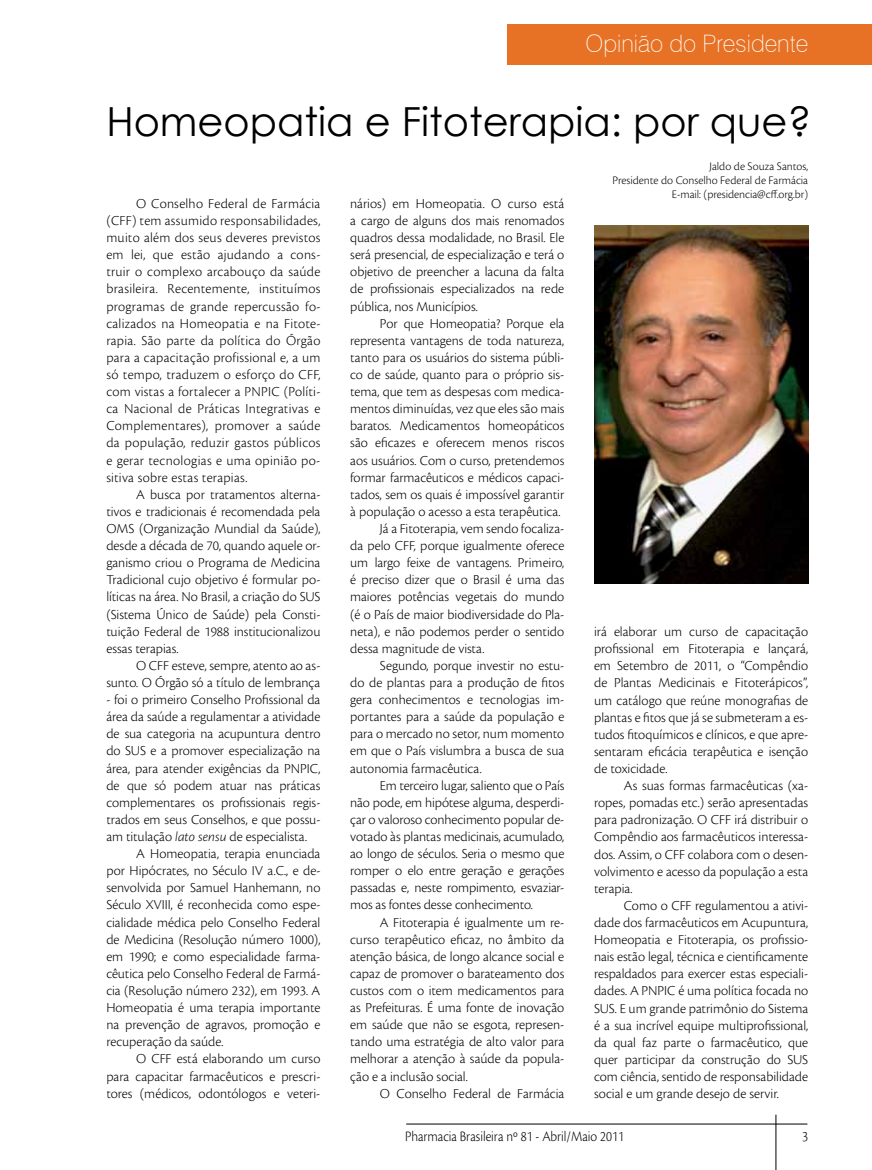
<style>
.page{position:relative;width:872px;height:1170px;background:#fff}
.page>*{position:absolute;margin:0;border:0;box-sizing:border-box;transform-origin:0 0}
.t1{font:40.05px "Century Gothic";color:#000}
.t2{font:100 24px "Swiss 721 BT";color:#fff}
.t3{font:300 15px "Cronos Pro";color:#000;scale:.9 1}
.t4{font:300 14.25px/17.1px "Cronos Pro";color:#000;text-align:justify}
.t5{font:300 12px/14.4px "Cronos Pro";color:#000;text-align:right}
.s1{font-style:italic}
</style>
<div class="page">
<hr style="left:775px;top:1114px;width:1px;height:55px;background:#000">
<hr style="left:406px;top:1123px;width:401px;height:1px;background:#000">
<div style="left:507px;top:24px;width:365px;height:41px;background:#e77225"></div>
<img style="left:594px;top:225px;width:214px;height:358px">
<h2 class="t2" style="left:585px;top:29px;width:224px">Opinião do Presidente</h2>
<h1 class="t1" style="left:106px;top:93px;width:706px">Homeopatia e Fitoterapia: por que?</h1>
<p class="t5" style="left:612px;top:158px;width:197px">Jaldo de Souza Santos,<br>Presidente do Conselho Federal de Farmácia<br>E-mail: (presidencia@cff.org.br)</p>
<p class="t4" style="left:106px;top:195px;width:216px;text-indent:30px">O Conselho Federal de Farmácia (CFF) tem assumido responsabilidades, muito além dos seus deveres previstos em lei, que estão ajudando a cons&shy;truir o complexo arcabouço da saúde brasileira. Recentemente, instituímos programas de grande repercussão fo&shy;calizados na Homeopatia e na Fitote&shy;rapia. São parte da política do Órgão para a capacitação profissional e, a um só tempo, traduzem o esforço do CFF, com vistas a fortalecer a PNPIC (Políti&shy;ca Nacional de Práticas Integrativas e Complementares), promover a saúde da população, reduzir gastos públicos e gerar tecnologias e uma opinião po&shy;sitiva sobre estas terapias.</p>
<p class="t4" style="left:106px;top:485px;width:216px;text-indent:30px">A busca por tratamentos alterna&shy;tivos e tradicionais é recomendada pela OMS (Organização Mundial da Saúde), desde a década de 70, quando aquele or&shy;ganismo criou o Programa de Medicina Tradicional cujo objetivo é formular po&shy;líticas na área. No Brasil, a criação do SUS (Sistema Único de Saúde) pela Consti&shy;tuição Federal de 1988 institucionalizou essas terapias.</p>
<p class="t4" style="left:106px;top:656px;width:216px;text-align:right">O CFF esteve, sempre, atento ao as&shy;sunto. O Órgão só a título de lembrança</p>
<p class="t4" style="left:106px;top:691px;width:216px">- foi o primeiro Conselho Profissional da</p>
<p class="t4" style="left:106px;top:708px;width:216px">área da saúde a regulamentar a atividade</p>
<p class="t4" style="left:106px;top:725px;width:216px">de sua categoria na acupuntura dentro</p>
<p class="t4" style="left:106px;top:742px;width:215px">do SUS e a promover especialização na</p>
<p class="t4" style="left:106px;top:759px;width:216px">área, para atender exigências da PNPIC,</p>
<p class="t4" style="left:106px;top:776px;width:216px">de que só podem atuar nas práticas</p>
<p class="t4" style="left:106px;top:793px;width:216px">complementares os profissionais regis-</p>
<p class="t4" style="left:106px;top:810px;width:216px">trados em seus Conselhos, e que possu-</p>
<p class="t4" style="left:106px;top:827px;width:202px">am titulação <span class="s1">lato sensu</span> de especialista.</p>
<p class="t4" style="left:136px;top:845px;width:186px">A Homeopatia, terapia enunciada</p>
<p class="t4" style="left:106px;top:862px;width:216px">por Hipócrates, no Século IV a.C., e de-</p>
<p class="t4" style="left:106px;top:879px;width:216px">senvolvida por Samuel Hanhemann, no</p>
<p class="t4" style="left:106px;top:896px;width:216px">Século XVIII, é reconhecida como espe-</p>
<p class="t4" style="left:106px;top:913px;width:216px">cialidade médica pelo Conselho Federal</p>
<p class="t4" style="left:106px;top:930px;width:216px">de Medicina (Resolução número 1000),</p>
<p class="t4" style="left:106px;top:947px;width:215px">em 1990; e como especialidade farma-</p>
<p class="t4" style="left:106px;top:964px;width:216px">cêutica pelo Conselho Federal de Farmá-</p>
<p class="t4" style="left:106px;top:981px;width:216px">cia (Resolução número 232), em 1993. A</p>
<p class="t4" style="left:106px;top:998px;width:215px">Homeopatia é uma terapia importante</p>
<p class="t4" style="left:106px;top:1016px;width:216px">na prevenção de agravos, promoção e</p>
<p class="t4" style="left:106px;top:1033px;width:119px">recuperação da saúde.</p>
<p class="t4" style="left:136px;top:1050px;width:186px">O CFF está elaborando um curso</p>
<p class="t4" style="left:106px;top:1067px;width:216px">para capacitar farmacêuticos e prescri-</p>
<p class="t4" style="left:106px;top:1084px;width:216px">tores (médicos, odontólogos e veteri-</p>
<p class="t4" style="left:350px;top:195px;width:216px">nários) em Homeopatia. O curso está a cargo de alguns dos mais renomados quadros dessa modalidade, no Brasil. Ele será presencial, de especialização e terá o objetivo de preencher a lacuna da falta de profissionais especializados na rede pública, nos Municípios.</p>
<p class="t4" style="left:380px;top:314px;width:186px">Por que Homeopatia? Porque ela</p>
<p class="t4" style="left:350px;top:332px;width:216px">representa vantagens de toda natureza,</p>
<p class="t4" style="left:350px;top:349px;width:216px">tanto para os usuários do sistema públi-</p>
<p class="t4" style="left:350px;top:366px;width:216px">co de saúde, quanto para o próprio sis-</p>
<p class="t4" style="left:350px;top:383px;width:216px">tema, que tem as despesas com medica-</p>
<p class="t4" style="left:350px;top:400px;width:216px">mentos diminuídas, vez que eles são mais</p>
<p class="t4" style="left:350px;top:417px;width:216px">baratos. Medicamentos homeopáticos</p>
<p class="t4" style="left:350px;top:434px;width:216px">são eficazes e oferecem menos riscos</p>
<p class="t4" style="left:350px;top:451px;width:215px">aos usuários. Com o curso, pretendemos</p>
<p class="t4" style="left:350px;top:468px;width:216px">formar farmacêuticos e médicos capaci-</p>
<p class="t4" style="left:350px;top:485px;width:216px">tados, sem os quais é impossível garantir</p>
<p class="t4" style="left:350px;top:503px;width:212px">à população o acesso a esta terapêutica.</p>
<p class="t4" style="left:380px;top:520px;width:186px">Já a Fitoterapia, vem sendo focaliza-</p>
<p class="t4" style="left:350px;top:537px;width:216px">da pelo CFF, porque igualmente oferece</p>
<p class="t4" style="left:350px;top:554px;width:216px">um largo feixe de vantagens. Primeiro,</p>
<p class="t4" style="left:350px;top:571px;width:215px">é preciso dizer que o Brasil é uma das</p>
<p class="t4" style="left:350px;top:588px;width:216px">maiores potências vegetais do mundo</p>
<p class="t4" style="left:350px;top:605px;width:216px">(é o País de maior biodiversidade do Pla-</p>
<p class="t4" style="left:350px;top:622px;width:215px">neta), e não podemos perder o sentido</p>
<p class="t4" style="left:350px;top:639px;width:136px">dessa magnitude de vista.</p>
<p class="t4" style="left:380px;top:656px;width:186px">Segundo, porque investir no estu-</p>
<p class="t4" style="left:350px;top:674px;width:216px">do de plantas para a produção de fitos</p>
<p class="t4" style="left:350px;top:691px;width:216px">gera conhecimentos e tecnologias im-</p>
<p class="t4" style="left:350px;top:708px;width:216px">portantes para a saúde da população e</p>
<p class="t4" style="left:350px;top:725px;width:216px">para o mercado no setor, num momento</p>
<p class="t4" style="left:350px;top:742px;width:216px">em que o País vislumbra a busca de sua</p>
<p class="t4" style="left:350px;top:759px;width:133px">autonomia farmacêutica.</p>
<p class="t4" style="left:380px;top:776px;width:186px">Em terceiro lugar, saliento que o País</p>
<p class="t4" style="left:350px;top:793px;width:216px">não pode, em hipótese alguma, desperdi-</p>
<p class="t4" style="left:350px;top:810px;width:216px">çar o valoroso conhecimento popular de-</p>
<p class="t4" style="left:350px;top:827px;width:215px">votado às plantas medicinais, acumulado,</p>
<p class="t4" style="left:350px;top:845px;width:216px">ao longo de séculos. Seria o mesmo que</p>
<p class="t4" style="left:350px;top:862px;width:216px">romper o elo entre geração e gerações</p>
<p class="t4" style="left:350px;top:879px;width:216px">passadas e, neste rompimento, esvaziar-</p>
<p class="t4" style="left:350px;top:896px;width:184px">mos as fontes desse conhecimento.</p>
<p class="t4" style="left:380px;top:913px;width:186px">A Fitoterapia é igualmente um re-</p>
<p class="t4" style="left:350px;top:930px;width:216px">curso terapêutico eficaz, no âmbito da</p>
<p class="t4" style="left:350px;top:947px;width:215px">atenção básica, de longo alcance social e</p>
<p class="t4" style="left:350px;top:964px;width:216px">capaz de promover o barateamento dos</p>
<p class="t4" style="left:350px;top:981px;width:215px">custos com o item medicamentos para</p>
<p class="t4" style="left:350px;top:998px;width:216px">as Prefeituras. É uma fonte de inovação</p>
<p class="t4" style="left:350px;top:1016px;width:215px">em saúde que não se esgota, represen-</p>
<p class="t4" style="left:350px;top:1033px;width:215px">tando uma estratégia de alto valor para</p>
<p class="t4" style="left:350px;top:1050px;width:215px">melhorar a atenção à saúde da popula-</p>
<p class="t4" style="left:350px;top:1067px;width:119px">ção e a inclusão social.</p>
<p class="t4" style="left:380px;top:1084px;width:186px">O Conselho Federal de Farmácia</p>
<p class="t4" style="left:594px;top:623px;width:216px">irá elaborar um curso de capacitação profissional em Fitoterapia e lançará, em Setembro de 2011, o “Compêndio de Plantas Medicinais e Fitoterápicos”, um catálogo que reúne monografias de plantas e fitos que já se submeteram a es&shy;tudos fitoquímicos e clínicos, e que apre&shy;sentaram eficácia terapêutica e isenção de toxicidade.</p>
<p class="t4" style="left:594px;top:777px;width:216px;text-indent:30px">As suas formas farmacêuticas (xa&shy;ropes, pomadas etc.) serão apresentadas para padronização. O CFF irá distribuir o Compêndio aos farmacêuticos interessa&shy;dos. Assim, o CFF colabora com o desen&shy;volvimento e acesso da população a esta terapia.</p>
<p class="t4" style="left:594px;top:896px;width:216px;text-indent:30px">Como o CFF regulamentou a ativi&shy;dade dos farmacêuticos em Acupuntura, Homeopatia e Fitoterapia, os profissio&shy;nais estão legal, técnica e cientificamente respaldados para exercer estas especiali&shy;dades. A PNPIC é uma política focada no SUS. E um grande patrimônio do Sistema é a sua incrível equipe multiprofissional, da qual faz parte o farmacêutico, que quer participar da construção do SUS com ciência, sentido de responsabilidade social e um grande desejo de servir.</p>
<p class="t3" style="left:405px;top:1127px;width:245px">Pharmacia Brasileira nº 81 - Abril/Maio 2011</p>
<p class="t3" style="left:802px;top:1127px;width:8px">3</p>
</div>
